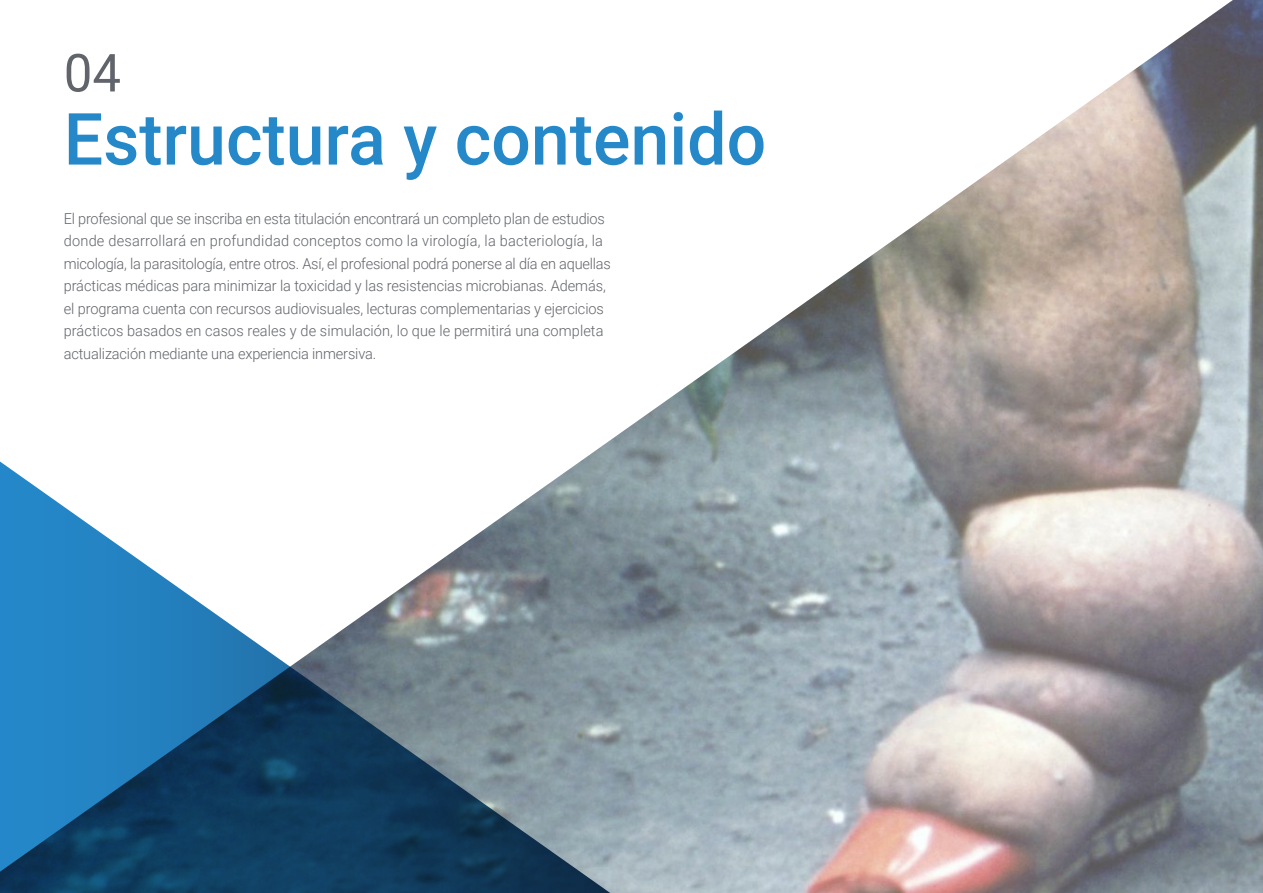
<style>
.page{position:relative;width:1263px;height:893px;background:#fff}
.page>*{position:absolute;margin:0;border:0;box-sizing:border-box;transform-origin:0 0}
.t1{font:500 72px "Roboto";color:#2488c9}
.t2{font:52.5px "Roboto";color:#61646a}
.t3{font:300 15px/22.5px "Roboto";letter-spacing:-.005em;color:#61646a}
</style>
<div class="page">
<img style="left:602px;top:0;width:661px;height:893px">
<svg style="left:0;top:446px;width:640px;height:447px"></svg>
<h2 class="t2" style="left:64px;top:36px;width:59px">04</h2>
<h1 class="t1" style="left:64px;top:89px;width:704px">Estructura y contenido</h1>
<p class="t3" style="left:64px;top:207px;width:548px">El profesional que se inscriba en esta titulación encontrará un completo plan de estudios donde desarrollará en profundidad conceptos como la virología, la bacteriología, la micología, la parasitología, entre otros. Así, el profesional podrá ponerse al día en aquellas prácticas médicas para minimizar la toxicidad y las resistencias microbianas. Además, el programa cuenta con recursos audiovisuales, lecturas complementarias y ejercicios prácticos basados en casos reales y de simulación, lo que le permitirá una completa actualización mediante una experiencia inmersiva.</p>
</div>
